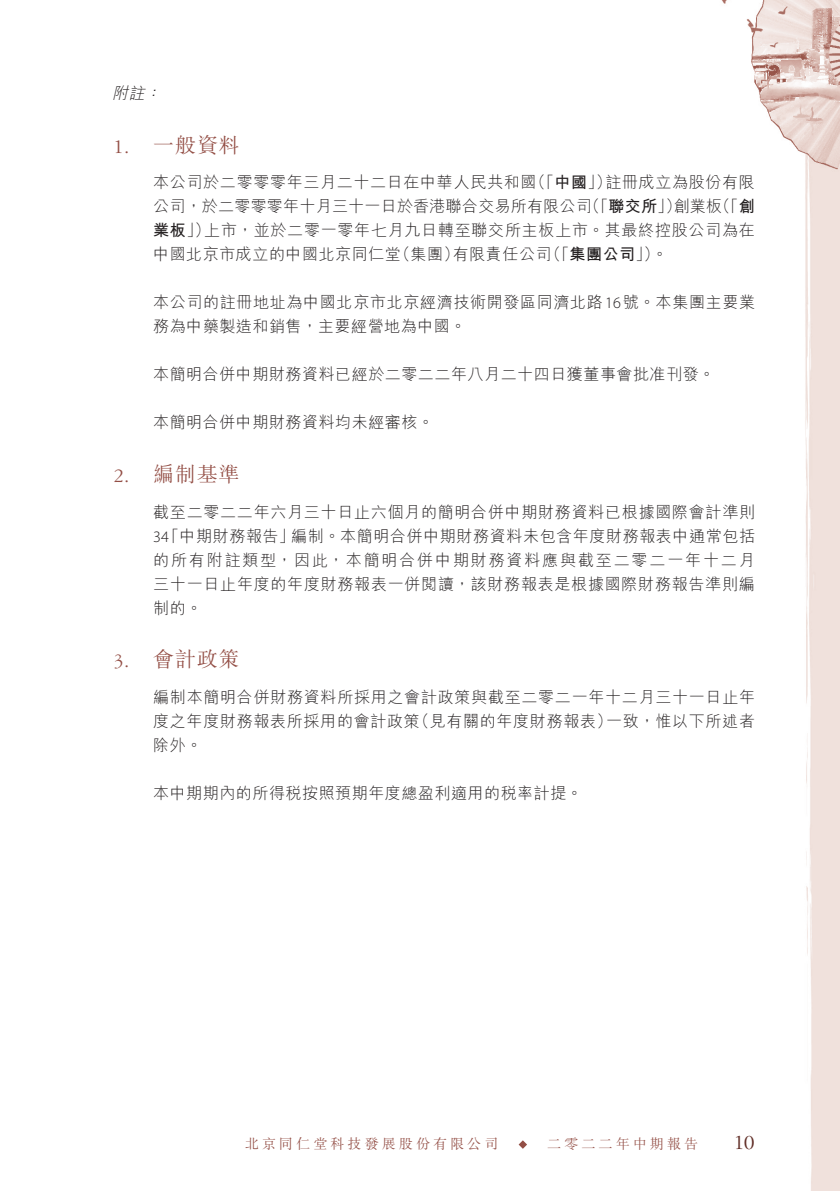
<style>
.page{position:relative;width:840px;height:1191px;background:#fff}
.page>*{position:absolute;margin:0;border:0;box-sizing:border-box;transform-origin:0 0}
.t1{font:22px "Garamond 3 LT Std";color:#612e27}
._01_H1{font:300 21px "M Sung HK";letter-spacing:.035em;color:#934e45}
._01_H1-2{font:21px "Garamond 3 LT Std";color:#934e45}
._00_txt{font:300 16px/24px "M Hei HK";letter-spacing:.04em;color:#231f20}
._00_txt-2{font:700 16px "M Hei HK";color:#231f20}
._00_txt-3{font:italic 300 16px "M Hei HK";color:#231f20}
.t2{font:300 14px "M Sung HK";letter-spacing:.22em;color:#934e45}
.s1{font-weight:700}
.s2{font-weight:300}
.s3{font-family:"Myriad Pro"}
</style>
<div class="page">
<img style="left:522px;top:0;width:317px;height:1191px">
<svg style="left:518px;top:1140px;width:9px;height:8px"></svg>
<p class="_00_txt-3" style="left:112px;top:85px;width:38px">附註</p>
<p class="_00_txt-3" style="left:145px;top:85px;width:21px">：</p>
<p class="_01_H1-2" style="left:113px;top:135px;width:18px">1.</p>
<p class="_01_H1-2" style="left:113px;top:464px;width:18px">2.</p>
<p class="_01_H1-2" style="left:113px;top:649px;width:18px">3.</p>
<p class="_01_H1" style="left:153px;top:130px;width:88px">一般資料</p>
<p class="_00_txt" style="left:529px;top:170px;width:83px">（「<span class="s1">中國</span>」）</p>
<p class="_00_txt" style="left:153px;top:170px;width:384px">本公司於二零零零年三月二十二日在中華人民共和國</p>
<p class="_00_txt" style="left:605px;top:170px;width:151px">註冊成立為股份有限</p>
<p class="_00_txt" style="left:583px;top:194px;width:99px">（「<span class="s1">聯交所</span>」）</p>
<p class="_00_txt" style="left:714px;top:194px;width:42px">（「<span class="s1">創</span></p>
<p class="_00_txt" style="left:204px;top:194px;width:551px;text-indent:-51px">公司，於二零零零年十月三十一日於香港聯合交易所有限公司<br>上市，並於二零一零年七月九日轉至聯交所主板上市。其最終控股公司為在</p>
<p class="_00_txt" style="left:673px;top:194px;width:50px">創業板</p>
<p class="_00_txt-2" style="left:153px;top:219px;width:59px">業板<span class="s2">」）</span></p>
<p class="_00_txt" style="left:394px;top:242px;width:66px">（集團）</p>
<p class="_00_txt" style="left:544px;top:242px;width:124px">（「<span class="s1">集團公司</span> 。(「</p>
<p class="_00_txt" style="left:153px;top:242px;width:249px">中國北京市成立的中國北京同仁堂</p>
<p class="_00_txt" style="left:153px;top:290px;width:603px">本公司的註冊地址為中國北京市北京經濟技術開發區同濟北路<span class="s3">16</span>號。本集團主要業務為中藥製造和銷售，主要經營地為中國。</p>
<p class="_00_txt" style="left:153px;top:362px;width:563px">本簡明合併中期財務資料已經於二零二二年八月二十四日獲董事會批准刊發。</p>
<p class="_00_txt" style="left:153px;top:410px;width:282px">本簡明合併中期財務資料均未經審核。</p>
<p class="_01_H1" style="left:153px;top:459px;width:88px">編制基準</p>
<p class="_00_txt" style="left:452px;top:242px;width:100px">有限責任公司</p>
<p class="_00_txt" style="left:153px;top:499px;width:603px;text-align:right">截至二零二二年六月三十日止六個月的簡明合併中期財務資料已根據國際會計準則編制。本簡明合併中期財務資料未包含年度財務報表中通常包括</p>
<p class="_00_txt" style="left:163px;top:523px;width:133px">「中期財務報告」</p>
<p class="_00_txt" style="left:153px;top:523px;width:602px"><span class="s3">34<br></span>的所有附註類型，因此，本簡明合併中期財務資料應與截至二零二一年十二月三十一日止年度的年度財務報表一併閱讀，該財務報表是根據國際財務報告準則編制的。</p>
<p class="_01_H1" style="left:153px;top:645px;width:88px">會計政策</p>
<p class="_00_txt" style="left:153px;top:684px;width:603px;text-align:right">編制本簡明合併財務資料所採用之會計政策與截至二零二一年十二月三十一日止年一致，惟以下所述者</p>
<p class="_00_txt" style="left:413px;top:708px;width:200px">（見有關的年度財務報表）</p>
<p class="_00_txt" style="left:153px;top:708px;width:268px">度之年度財務報表所採用的會計政策除外。</p>
<p class="_00_txt" style="left:153px;top:780px;width:430px">本中期期內的所得稅按照預期年度總盈利適用的稅率計提。</p>
<p class="t2" style="left:245px;top:1134px;width:255px">北京同仁堂科技發展股份有限公司</p>
<p class="t2" style="left:547px;top:1134px;width:152px">二零二二年中期報告</p>
<h1 class="t1" style="left:733px;top:1130px;width:23px">10</h1>
</div>
